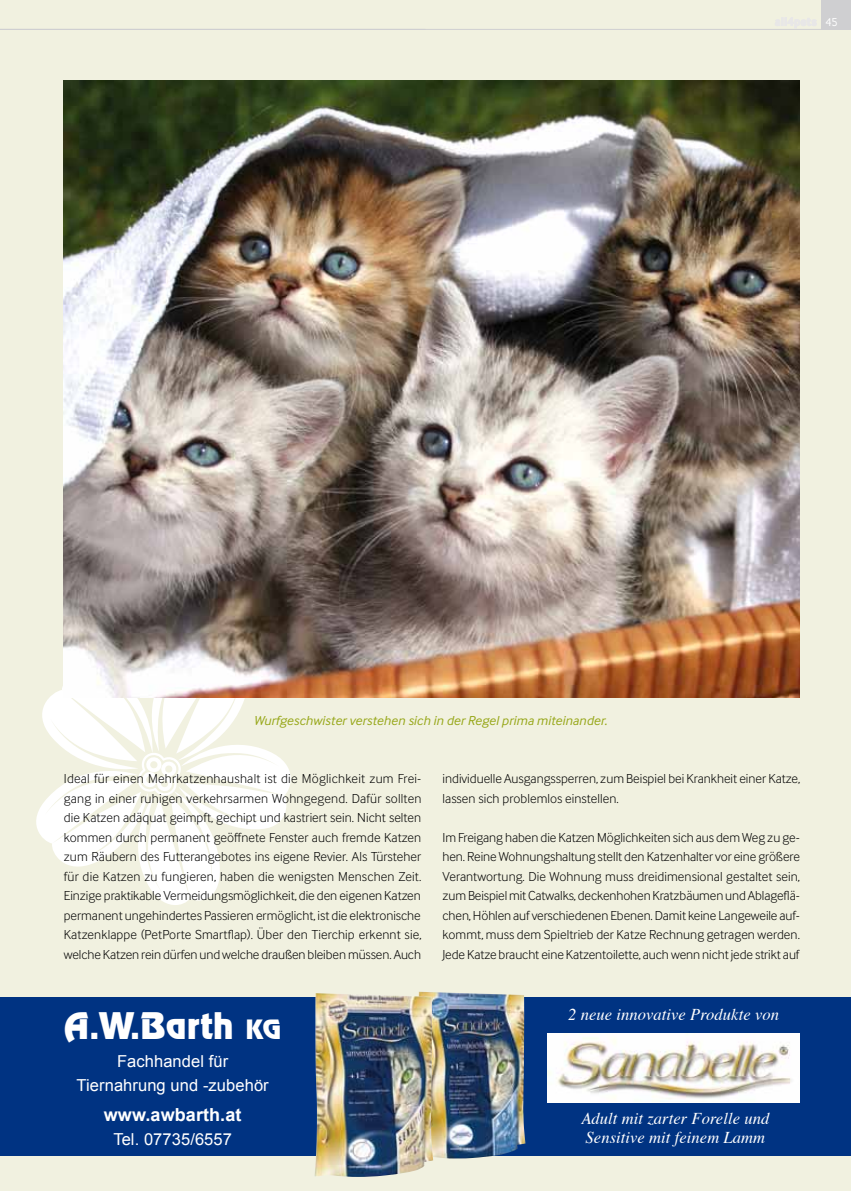
<style>
.page{position:relative;width:851px;height:1191px;background:#fff}
.page>*{position:absolute;margin:0;border:0;box-sizing:border-box;transform-origin:0 0}
.t1{font:33px "Renfrew";letter-spacing:.005em;color:#fff}
.t2{font:700 18px "Arial";letter-spacing:.005em;color:#fff}
.t3{font:italic 16.5px/19.8px "Times";letter-spacing:.005em;color:#fff}
.t4{font:16.5px/24px "Arial";letter-spacing:.005em;color:#fff;text-align:center}
.t5{font:300 13.5px/19.5px "Inter Face Typo";letter-spacing:-.005em;color:#000;text-align:justify}
.t6{font:italic 13.5px "Inter Face Typo";letter-spacing:.005em;color:#97a719}
.s1{font-size:24px}
</style>
<div class="page">
<div style="left:0;top:0;width:850px;height:1191px;background:#f1f1e0"></div>
<svg style="left:36px;top:633px;width:263px;height:272px"></svg>
<img style="left:64px;top:81px;width:735px;height:616px">
<div style="left:821px;top:0;width:29px;height:30px;background:#cfcfd1"></div>
<hr style="left:0;top:29px;width:850px;height:1px;background:#cfcfd1">
<div style="left:0;top:997px;width:850px;height:158px;background:#003382"></div>
<img style="left:418px;top:991px;width:107px;height:167px">
<img style="left:314px;top:993px;width:119px;height:183px">
<img style="left:547px;top:1033px;width:252px;height:70px">
<p class="t6" style="left:254px;top:712px;width:355px">Wurfgeschwister verstehen sich in der Regel prima miteinander.</p>
<p class="t5" style="left:64px;top:768px;width:359px">Ideal für einen Mehrkatzenhaushalt ist die Möglichkeit zum Frei&shy;gang in einer ruhigen verkehrsarmen Wohngegend. Dafür sollten die Katzen adäquat geimpft, gechipt und kastriert sein. Nicht selten kommen durch permanent geöffnete Fenster auch fremde Katzen zum Räubern des Futterangebotes ins eigene Revier. Als Türsteher für die Katzen zu fungieren, haben die wenigsten Menschen Zeit.<br>Einzige praktikable Vermeidungsmöglichkeit, die den eigenen Katzen permanent ungehindertes Passieren ermöglicht, ist die elektronische Katzenklappe (PetPorte Smartflap). Über den Tierchip erkennt sie, welche Katzen rein dürfen und welche draußen bleiben müssen. Auch</p>
<p class="t5" style="left:442px;top:768px;width:359px">individuelle Ausgangssperren, zum Beispiel bei Krankheit einer Katze, lassen sich problemlos einstellen.</p>
<p class="t5" style="left:442px;top:827px;width:359px">Im Freigang haben die Katzen Möglichkeiten sich aus dem Weg zu ge&shy;hen. Reine Wohnungshaltung stellt den Katzenhalter vor eine größere Verantwortung. Die Wohnung muss dreidimensional gestaltet sein, zum Beispiel mit Catwalks, deckenhohen Kratzbäumen und Ablageflä&shy;chen, Höhlen auf verschiedenen Ebenen. Damit keine Langeweile auf&shy;kommt, muss dem Spieltrieb der Katze Rechnung getragen werden.<br>Jede Katze braucht eine Katzentoilette, auch wenn nicht jede strikt auf</p>
<h1 class="t1" style="left:64px;top:1003px;width:218px">A.W.Barth <span class="s1">KG</span></h1>
<p class="t4" style="left:77px;top:1049px;width:194px">Fachhandel für<br>Tiernahrung und -zubehör</p>
<h2 class="t2" style="left:104px;top:1103px;width:139px">www.awbarth.at</h2>
<p class="t4" style="left:113px;top:1127px;width:120px">Tel. 07735/6557</p>
<p class="t3" style="left:568px;top:1003px;width:212px">2 neue innovative Produkte von</p>
<p class="t3" style="left:581px;top:1107px;width:189px">Adult mit zarter Forelle und<br>Sensitive mit feinem Lamm</p>
</div>
